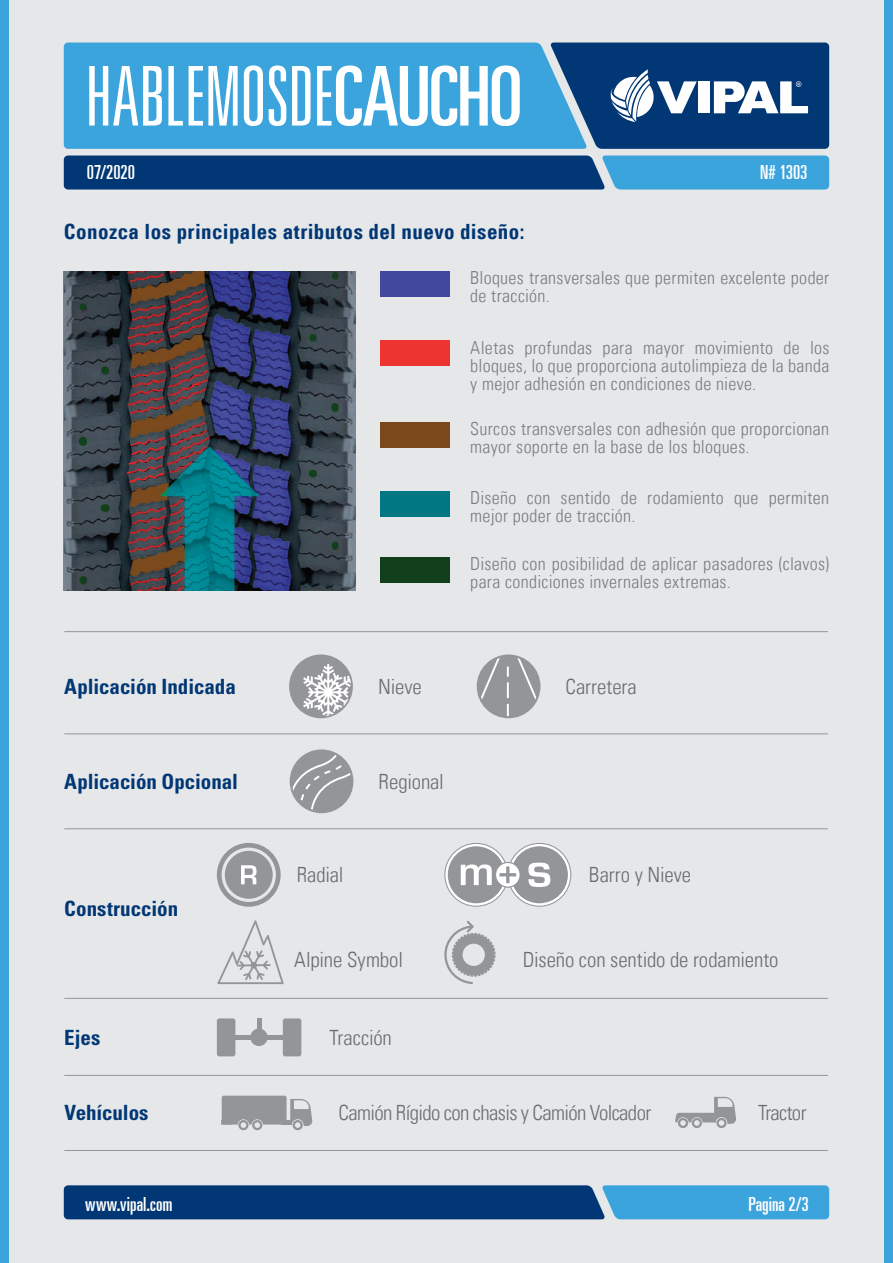
<style>
.page{position:relative;width:893px;height:1263px;background:#fff}
.page>*{position:absolute;margin:0;border:0;box-sizing:border-box;transform-origin:0 0}
.t1{font:300 ultra-condensed 82.5px "Univers LT";letter-spacing:-.015em;color:#fff}
.t2{font:300 condensed 21px "Univers LT";letter-spacing:-.015em;color:#6c6d70}
.t3{font:700 condensed 21px "Univers LT Std";letter-spacing:-.005em;color:#013775}
.t4{font:700 condensed 21px "Univers LT";letter-spacing:.02em;color:#013775}
.t5{font:300 condensed 21px "Univers LT";letter-spacing:.005em;color:#6c6d70}
.t6{font:ultra-condensed 19.5px "Univers LT";color:#fff}
.t7{font:300 condensed 18px/18px "Univers LT";letter-spacing:.015em;color:#7a7c7f}
.s1{font-weight:400}
</style>
<div class="page">
<div style="left:0;top:0;width:889px;height:1263px;background:#e6e7e9"></div>
<div style="left:64px;top:43px;width:486px;height:106px;background:#3ba4dc"></div>
<div style="left:0;top:0;width:9px;height:1263px;background:#3ba4dc"></div>
<div style="left:884px;top:0;width:9px;height:1263px;background:#3ba4dc"></div>
<svg style="left:64px;top:156px;width:765px;height:34px;background:#165792"></svg>
<svg style="left:64px;top:1185px;width:765px;height:34px;background:#165a95"></svg>
<svg style="left:550px;top:43px;width:279px;height:106px;background:#2e5e91"></svg>
<img style="left:64px;top:271px;width:291px;height:320px">
<div style="left:380px;top:271px;width:70px;height:26px;background:#41489e"></div>
<div style="left:380px;top:422px;width:70px;height:26px;background:#79491c"></div>
<div style="left:380px;top:341px;width:70px;height:25px;background:#ee3431"></div>
<div style="left:380px;top:491px;width:70px;height:26px;background:#007782"></div>
<div style="left:380px;top:557px;width:70px;height:25px;background:#113f1c"></div>
<hr style="left:64px;top:998px;width:764px;height:1px;background:#939598">
<hr style="left:64px;top:1075px;width:764px;height:1px;background:#939598">
<hr style="left:64px;top:1150px;width:764px;height:1px;background:#939598">
<hr style="left:64px;top:828px;width:764px;height:1px;background:#939598">
<hr style="left:64px;top:734px;width:764px;height:1px;background:#939598">
<hr style="left:64px;top:631px;width:764px;height:1px;background:#939598">
<svg style="left:290px;top:749px;width:63px;height:64px"></svg>
<svg style="left:250px;top:1028px;width:18px;height:18px"></svg>
<div style="left:255px;top:1032px;width:9px;height:11px;background:#939598;border-radius:50%"></div>
<div style="left:217px;top:1018px;width:18px;height:38px;background:#939598;border-radius:2px"></div>
<div style="left:283px;top:1018px;width:18px;height:38px;background:#939598;border-radius:2px"></div>
<hr style="left:232px;top:1035px;width:54px;height:4px;background:#939598">
<hr style="left:257px;top:1018px;width:4px;height:21px;background:#939598">
<svg style="left:477px;top:654px;width:63px;height:64px"></svg>
<svg style="left:289px;top:654px;width:64px;height:64px"></svg>
<svg style="left:217px;top:843px;width:64px;height:64px"></svg>
<svg style="left:444px;top:843px;width:127px;height:64px"></svg>
<svg style="left:217px;top:920px;width:67px;height:64px"></svg>
<svg style="left:675px;top:1097px;width:61px;height:31px"></svg>
<svg style="left:222px;top:1096px;width:90px;height:34px"></svg>
<hr style="left:221px;top:1120px;width:11px;height:4px;background:#939598">
<svg style="left:444px;top:921px;width:52px;height:63px"></svg>
<div style="left:756px;top:163px;width:57px;height:19px;background:#3ba4dc;border-radius:4px"></div>
<h1 class="t1" style="left:85px;top:53px;width:439px">HABLEMOSDE<span class="s1">CAUCHO</span></h1>
<p class="t6" style="left:87px;top:161px;width:49px">07/2020</p>
<p class="t4" style="left:64px;top:219px;width:462px">Conozca los principales atributos del nuevo diseño:</p>
<p class="t6" style="left:760px;top:161px;width:49px">N# 1303</p>
<p class="t7" style="left:470px;top:269px;width:360px">Bloques transversales que permiten excelente poder de tracción.</p>
<p class="t7" style="left:470px;top:338px;width:361px;text-align:justify">Aletas profundas para mayor movimiento de los bloques, lo que proporciona autolimpieza de la banda y mejor adhesión en condiciones de nieve.</p>
<p class="t7" style="left:470px;top:420px;width:360px">Surcos transversales con adhesión que proporcionan mayor soporte en la base de los bloques.</p>
<p class="t3" style="left:64px;top:674px;width:173px">Aplicación Indicada</p>
<p class="t7" style="left:470px;top:489px;width:360px">Diseño con sentido de rodamiento que permiten mejor poder de tracción.</p>
<p class="t7" style="left:470px;top:555px;width:360px">Diseño con posibilidad de aplicar pasadores (clavos) para condiciones invernales extremas.</p>
<p class="t2" style="left:378px;top:674px;width:45px">Nieve</p>
<p class="t5" style="left:565px;top:674px;width:73px">Carretera</p>
<p class="t3" style="left:64px;top:768px;width:175px">Aplicación Opcional</p>
<p class="t2" style="left:379px;top:769px;width:67px">Regional</p>
<p class="t2" style="left:297px;top:862px;width:48px">Radial</p>
<p class="t2" style="left:589px;top:862px;width:104px">Barro y Nieve</p>
<p class="t3" style="left:64px;top:895px;width:115px">Construcción</p>
<p class="t2" style="left:294px;top:947px;width:110px">Alpine Symbol</p>
<p class="t2" style="left:523px;top:946px;width:257px">Diseño con sentido de rodamiento</p>
<p class="t3" style="left:64px;top:1025px;width:38px">Ejes</p>
<p class="t2" style="left:330px;top:1025px;width:64px">Tracción</p>
<p class="t3" style="left:65px;top:1099px;width:86px">Vehículos</p>
<p class="t2" style="left:338px;top:1100px;width:314px">Camión Rígido con chasis y Camión Volcador</p>
<p class="t2" style="left:758px;top:1100px;width:50px">Tractor</p>
<p class="t6" style="left:85px;top:1193px;width:89px">www.vipal.com</p>
<p class="t6" style="left:749px;top:1193px;width:62px">Pagina 2/3</p>
</div>
